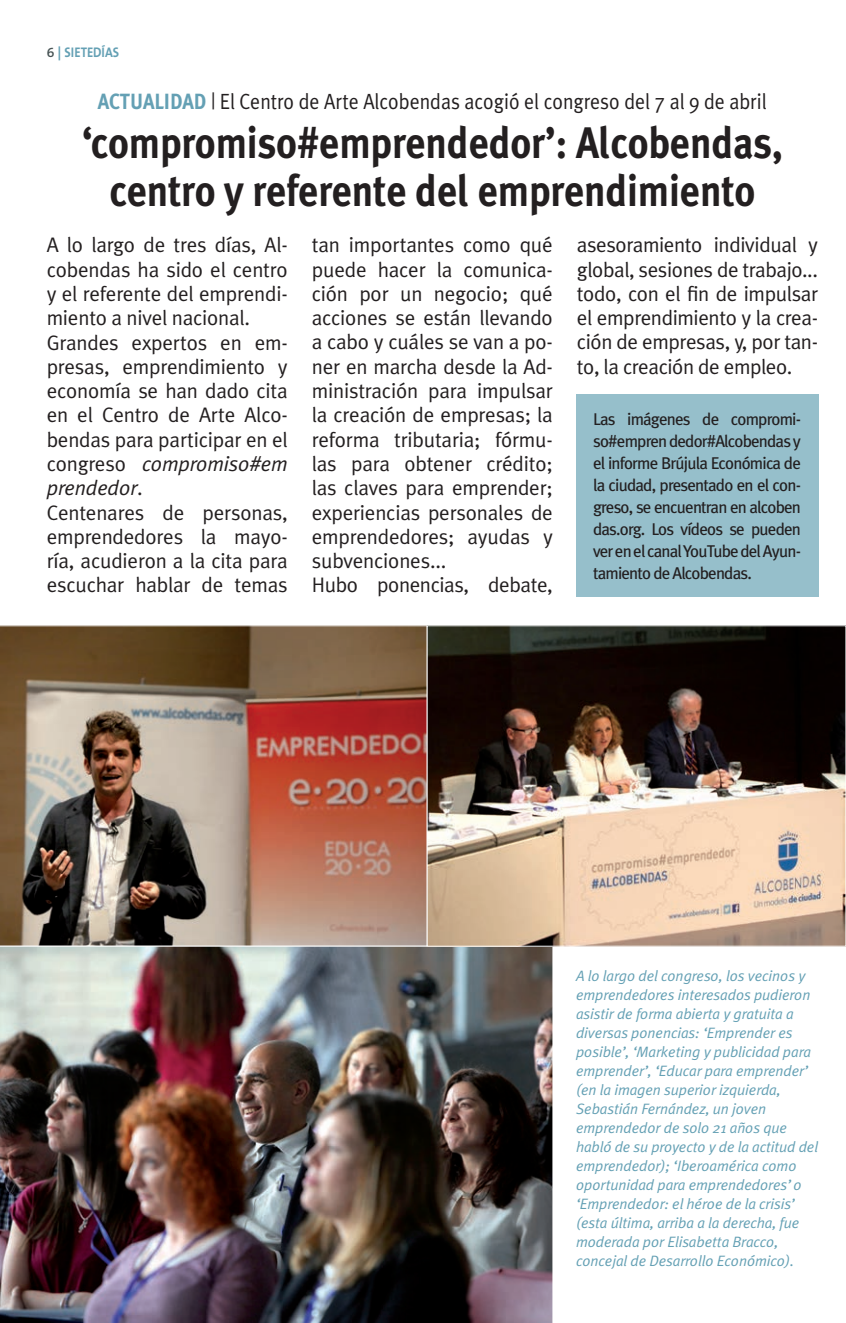
<style>
.page{position:relative;width:846px;height:1323px;background:#fff}
.page>*{position:absolute;margin:0;border:0;box-sizing:border-box;transform-origin:0 0}
.t1{font:700 44px/48px "Meta Plus";letter-spacing:-.005em;color:#231f20;text-align:center;scale:.9 1}
.t2{font:22px "Meta Plus Normal";color:#231f20;scale:.9 1}
.t3{font:21px/24.2px "Meta Plus Normal";letter-spacing:-.01em;color:#231f20}
.t4{font:17px/22px "Meta Plus";letter-spacing:-.05em;color:#231f20;text-align:justify}
.t5{font:italic 15px/19px "Meta Plus Normal";letter-spacing:-.005em;color:#64a0b4}
.t6{font:700 14px "The Sans B7";color:#64a0b4}
.s1{font-family:"The Sans B6";font-weight:600;color:#475354}
.s2{font-family:"Meta Plus";font-weight:700;color:#64a0b4}
.s3{font-style:italic}
</style>
<div class="page">
<img style="left:428px;top:627px;width:416px;height:317px">
<img style="left:0;top:625px;width:426px;height:320px">
<img style="left:0;top:945px;width:553px;height:377px">
<div style="left:576px;top:394px;width:242px;height:202px;background:#96bfcb"></div>
<p class="t6" style="left:47px;top:45px;width:74px"><span class="s1">6</span> | SIETEDÍAS</p>
<p class="t2" style="left:98px;top:89px;width:744px"><span class="s2">ACTUALIDAD</span> | El Centro de Arte Alcobendas acogió el congreso del 7 al 9 de abril</p>
<h1 class="t1" style="left:82px;top:118px;width:780px">‘compromiso#emprendedor’: Alcobendas, centro y referente del emprendimiento</h1>
<p class="t3" style="left:47px;top:233px;width:243px">A lo largo de tres días, Al&shy;cobendas ha sido el centro y el referente del emprendi&shy;miento a nivel nacional.<br>Grandes expertos en em&shy;presas, emprendimiento y economía se han dado cita en el Centro de Arte Alco&shy;bendas para participar en el congreso <span class="s3">compromiso#em prendedor</span>.<br>Centenares de personas, emprendedores la mayo&shy;ría, acudieron a la cita para escuchar hablar de temas</p>
<p class="t3" style="left:312px;top:233px;width:243px">tan importantes como qué puede hacer la comunica&shy;ción por un negocio; qué acciones se están llevando a cabo y cuáles se van a po&shy;ner en marcha desde la Ad&shy;ministración para impulsar la creación de empresas; la reforma tributaria; fórmu&shy;las para obtener crédito; las claves para emprender; experiencias personales de emprendedores; ayudas y subvenciones...<br>Hubo ponencias, debate,</p>
<p class="t3" style="left:577px;top:232px;width:243px;text-align:justify">asesoramiento individual y global, sesiones de trabajo... todo, con el fin de impulsar el emprendimiento y la crea&shy;ción de empresas, y, por tan&shy;to, la creación de empleo.</p>
<p class="t4" style="left:593px;top:407px;width:209px">Las imágenes de compromi&shy;so#empren dedor#Alcobendas y el informe Brújula Económica de la ciudad, presentado en el con&shy;greso, se encuentran en alcoben das.org. Los vídeos se pueden ver en el canal YouTube del Ayun&shy;tamiento de Alcobendas.</p>
<p class="t5" style="left:576px;top:965px;width:243px">A lo largo del congreso, los vecinos y emprendedores interesados pudieron asistir de forma abierta y gratuita a diversas ponencias: ‘Emprender es posible’, ‘Marketing y publicidad para emprender’, ‘Educar para emprender’ (en la imagen superior izquierda, Sebastián Fernández, un joven emprendedor de solo 21 años que habló de su proyecto y de la actitud del emprendedor); ‘Iberoamérica como oportunidad para emprendedores’ o ‘Emprendedor: el héroe de la crisis’ (esta última, arriba a la derecha, fue moderada por Elisabetta Bracco, concejal de Desarrollo Económico).</p>
</div>
